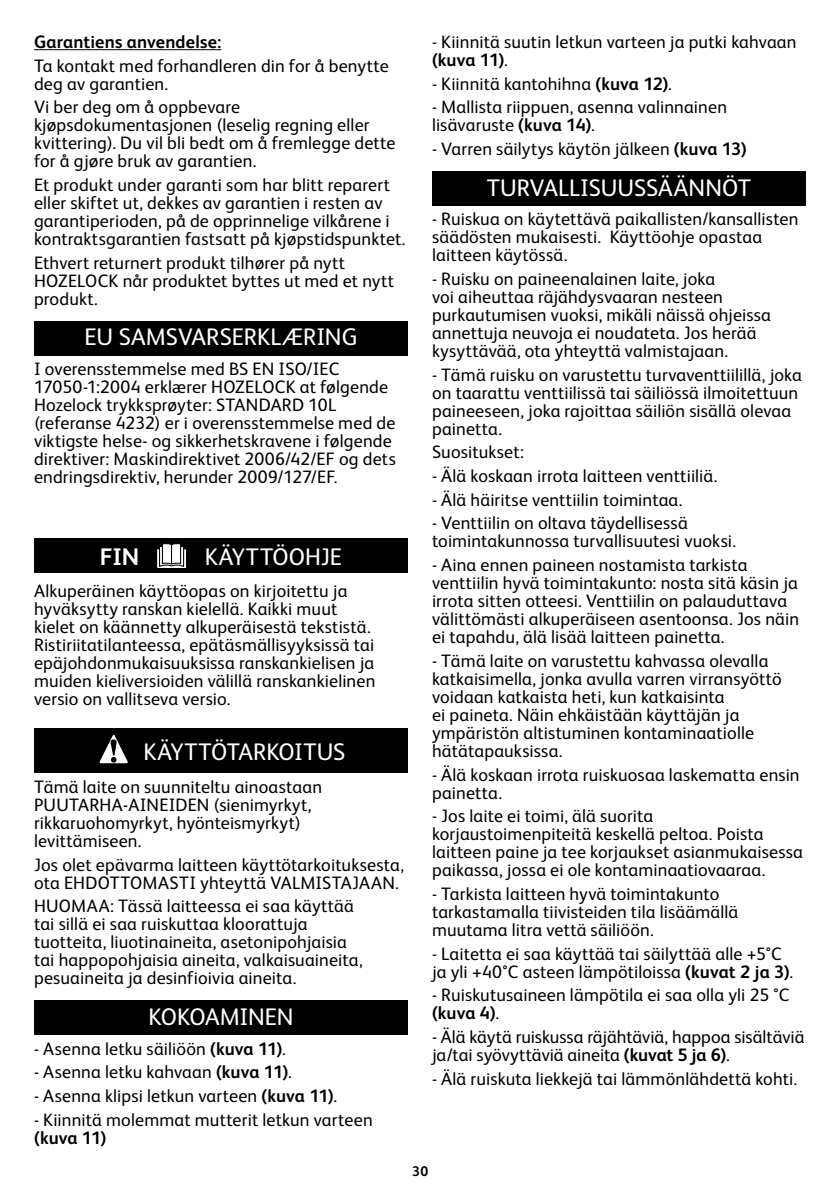
<style>
.page{position:relative;width:840px;height:1191px;background:#fff}
.page>*{position:absolute;margin:0;border:0;box-sizing:border-box;transform-origin:0 0}
.t1{font:24px "FS Albert Pro";color:#fff}
.t2{font:700 24px "FS Albert Pro";color:#fff}
.t3{font:18px/18px "FS Albert Pro";letter-spacing:.005em;color:#000}
.t4{font:700 18px "FS Albert Pro";letter-spacing:.01em;color:#000}
.t5{font:700 14px "FS Albert Pro";color:#000}
.s1{font-weight:700}
</style>
<div class="page">
<hr style="left:34px;top:49px;width:187px;height:1px;background:#000">
<div style="left:34px;top:321px;width:374px;height:34px;background:#000"></div>
<div style="left:34px;top:539px;width:374px;height:34px;background:#000"></div>
<div style="left:156px;top:549px;width:30px;height:19px;background:#d8d8d8"></div>
<div style="left:156px;top:548px;width:31px;height:21px;border:1px solid #000"></div>
<svg style="left:158px;top:543px;width:26px;height:25px"></svg>
<div style="left:34px;top:729px;width:374px;height:44px;background:#000"></div>
<svg style="left:99px;top:735px;width:29px;height:29px"></svg>
<div style="left:34px;top:1000px;width:374px;height:34px;background:#000"></div>
<div style="left:432px;top:171px;width:373px;height:34px;background:#000"></div>
<p class="t4" style="left:34px;top:29px;width:189px">Garantiens anvendelse:</p>
<p class="t3" style="left:34px;top:55px;width:356px">Ta kontakt med forhandleren din for å benytte deg av garantien.</p>
<p class="t3" style="left:34px;top:97px;width:363px">Vi ber deg om å oppbevare kjøpsdokumentasjonen (leselig regning eller kvittering). Du vil bli bedt om å fremlegge dette for å gjøre bruk av garantien.</p>
<p class="t3" style="left:34px;top:174px;width:373px">Et produkt under garanti som har blitt reparert eller skiftet ut, dekkes av garantien i resten av garantiperioden, på de opprinnelige vilkårene i kontraktsgarantien fastsatt på kjøpstidspunktet.</p>
<p class="t3" style="left:34px;top:252px;width:361px">Ethvert returnert produkt tilhører på nytt<br>HOZELOCK når produktet byttes ut med et nytt produkt.</p>
<h1 class="t1" style="left:84px;top:320px;width:274px">EU SAMSVARSERKLÆRING</h1>
<p class="t3" style="left:34px;top:358px;width:363px">I overensstemmelse med BS EN ISO/IEC 17050-1:2004 erklærer HOZELOCK at følgende Hozelock trykksprøyter: STANDARD 10L (referanse 4232) er i overensstemmelse med de viktigste helse- og sikkerhetskravene i følgende direktiver: Maskindirektivet 2006/42/EF og dets endringsdirektiv, herunder 2009/127/EF.</p>
<h1 class="t2" style="left:100px;top:540px;width:41px">FIN</h1>
<h1 class="t1" style="left:205px;top:540px;width:139px">KÄYTTÖOHJE</h1>
<p class="t3" style="left:34px;top:580px;width:342px">Alkuperäinen käyttöopas on kirjoitettu ja hyväksytty ranskan kielellä. Kaikki muut kielet on käännetty alkuperäisestä tekstistä.<br>Ristiriitatilanteessa, epätäsmällisyyksissä tai epäjohdonmukaisuuksissa ranskankielisen ja muiden kieliversioiden välillä ranskankielinen versio on vallitseva versio.</p>
<h1 class="t1" style="left:143px;top:734px;width:203px">KÄYTTÖTARKOITUS</h1>
<p class="t3" style="left:34px;top:776px;width:289px">Tämä laite on suunniteltu ainoastaan<br>PUUTARHA-AINEIDEN (sienimyrkyt, rikkaruohomyrkyt, hyönteismyrkyt) levittämiseen.</p>
<p class="t3" style="left:34px;top:854px;width:371px">Jos olet epävarma laitteen käyttötarkoituksesta, ota EHDOTTOMASTI yhteyttä VALMISTAJAAN.</p>
<p class="t3" style="left:34px;top:896px;width:330px">HUOMAA: Tässä laitteessa ei saa käyttää tai sillä ei saa ruiskuttaa kloorattuja tuotteita, liuotinaineita, asetonipohjaisia tai happopohjaisia aineita, valkaisuaineita, pesuaineita ja desinfioivia aineita.</p>
<h1 class="t1" style="left:148px;top:999px;width:146px">KOKOAMINEN</h1>
<p class="t3" style="left:34px;top:1038px;width:253px">- Asenna letku säiliöön <span class="s1">(kuva 11)</span>.</p>
<p class="t3" style="left:34px;top:1062px;width:259px">- Asenna letku kahvaan <span class="s1">(kuva 11)</span>.</p>
<p class="t3" style="left:34px;top:1085px;width:304px">- Asenna klipsi letkun varteen <span class="s1">(kuva 11)</span>.</p>
<p class="t3" style="left:34px;top:1109px;width:340px">- Kiinnitä molemmat mutterit letkun varteen</p>
<p class="t4" style="left:34px;top:1125px;width:74px">(kuva 11)</p>
<p class="t3" style="left:432px;top:31px;width:366px">- Kiinnitä suutin letkun varteen ja putki kahvaan <span class="s1">(kuva 11)</span>.</p>
<p class="t3" style="left:432px;top:73px;width:241px">- Kiinnitä kantohihna <span class="s1">(kuva 12)</span>.</p>
<p class="t3" style="left:432px;top:97px;width:296px">- Mallista riippuen, asenna valinnainen lisävaruste <span class="s1">(kuva 14)</span>.</p>
<p class="t3" style="left:432px;top:138px;width:316px">- Varren säilytys käytön jälkeen <span class="s1">(kuva 13)</span></p>
<h1 class="t1" style="left:486px;top:170px;width:265px">TURVALLISUUSSÄÄNNÖT</h1>
<p class="t3" style="left:432px;top:209px;width:368px">- Ruiskua on käytettävä paikallisten/kansallisten säädösten mukaisesti. Käyttöohje opastaa laitteen käytössä.</p>
<p class="t3" style="left:432px;top:268px;width:340px">- Ruisku on paineenalainen laite, joka<br>voi aiheuttaa räjähdysvaaran nesteen purkautumisen vuoksi, mikäli näissä ohjeissa annettuja neuvoja ei noudateta. Jos herää kysyttävää, ota yhteyttä valmistajaan.</p>
<p class="t3" style="left:432px;top:364px;width:371px">- Tämä ruisku on varustettu turvaventtiilillä, joka on taarattu venttiilissä tai säiliössä ilmoitettuun paineeseen, joka rajoittaa säiliön sisällä olevaa painetta.</p>
<p class="t3" style="left:432px;top:442px;width:93px">Suositukset:</p>
<p class="t3" style="left:432px;top:465px;width:287px">- Älä koskaan irrota laitteen venttiiliä.</p>
<p class="t3" style="left:432px;top:489px;width:252px">- Älä häiritse venttiilin toimintaa.</p>
<p class="t3" style="left:432px;top:513px;width:305px">- Venttiilin on oltava täydellisessä toimintakunnossa turvallisuutesi vuoksi.</p>
<p class="t3" style="left:432px;top:554px;width:368px">- Aina ennen paineen nostamista tarkista venttiilin hyvä toimintakunto: nosta sitä käsin ja irrota sitten otteesi. Venttiilin on palauduttava välittömästi alkuperäiseen asentoonsa. Jos näin ei tapahdu, älä lisää laitteen painetta.</p>
<p class="t3" style="left:432px;top:650px;width:351px">- Tämä laite on varustettu kahvassa olevalla katkaisimella, jonka avulla varren virransyöttö voidaan katkaista heti, kun katkaisinta<br>ei paineta. Näin ehkäistään käyttäjän ja ympäristön altistuminen kontaminaatiolle hätätapauksissa.</p>
<p class="t3" style="left:432px;top:764px;width:369px">- Älä koskaan irrota ruiskuosaa laskematta ensin painetta.</p>
<p class="t3" style="left:432px;top:805px;width:372px">- Jos laite ei toimi, älä suorita korjaustoimenpiteitä keskellä peltoa. Poista laitteen paine ja tee korjaukset asianmukaisessa paikassa, jossa ei ole kontaminaatiovaaraa.</p>
<p class="t3" style="left:432px;top:883px;width:308px">- Tarkista laitteen hyvä toimintakunto tarkastamalla tiivisteiden tila lisäämällä muutama litra vettä säiliöön.</p>
<p class="t3" style="left:432px;top:943px;width:362px">- Laitetta ei saa käyttää tai säilyttää alle +5°C ja yli +40°C asteen lämpötiloissa <span class="s1">(kuvat 2 ja 3)</span>.</p>
<p class="t3" style="left:432px;top:984px;width:359px">- Ruiskutusaineen lämpötila ei saa olla yli 25 °C <span class="s1">(kuva 4)</span>.</p>
<p class="t3" style="left:432px;top:1026px;width:374px">- Älä käytä ruiskussa räjähtäviä, happoa sisältäviä ja/tai syövyttäviä aineita <span class="s1">(kuvat 5 ja 6)</span>.</p>
<p class="t3" style="left:432px;top:1068px;width:366px">- Älä ruiskuta liekkejä tai lämmönlähdettä kohti.</p>
<p class="t5" style="left:412px;top:1161px;width:17px">30</p>
</div>
